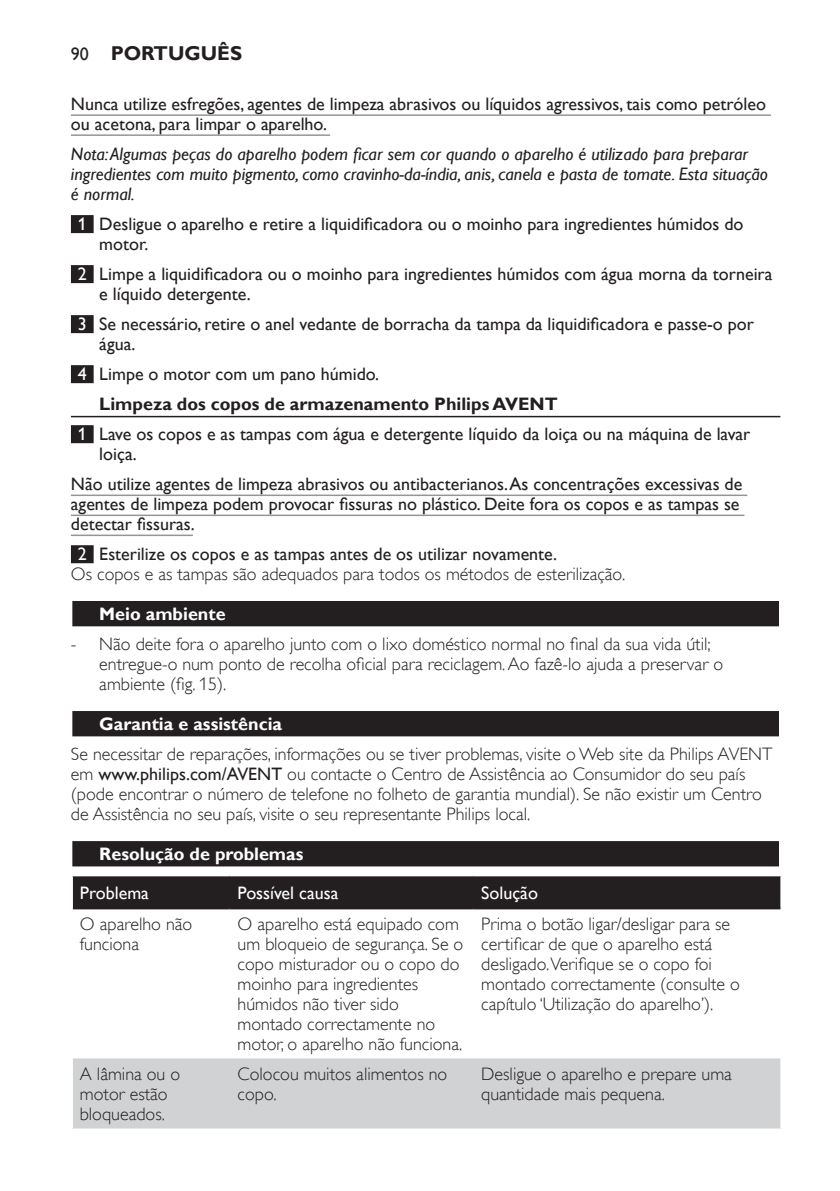
<style>
.page{position:relative;width:840px;height:1191px;background:#fff}
.page>*{position:absolute;margin:0;border:0;box-sizing:border-box;transform-origin:0 0}
.t1{font:700 20px "Gill Sans Alt One WGL";color:#231f20}
.t2{font:18px/20px "Gill Sans Alt One WGL Light";color:#231f20}
.t3{font:18px/20px "Gill Sans Alt One WGL";color:#231f20}
.t4{font:italic 18px/20px "Gill Sans Alt One WGL";color:#231f20}
.t5{font:700 18px "Gill Sans Alt One WGL";color:#fff}
.t6{font:700 18px "Gill Sans Alt One WGL";color:#231f20}
.t7{font:18px "Gill Sans Alt One WGL";color:#fff}
.s1{font-weight:400;font-size:18px}
.s2{color:#fff}
.s3{font-family:"Gill Sans Alt One WGL"}
</style>
<div class="page">
<hr style="left:71px;top:114px;width:699px;height:2px;background:#939598">
<hr style="left:71px;top:134px;width:259px;height:2px;background:#939598">
<div style="left:71px;top:215px;width:23px;height:18px;background:#231f20"></div>
<div style="left:71px;top:265px;width:23px;height:18px;background:#231f20"></div>
<div style="left:71px;top:315px;width:23px;height:18px;background:#231f20"></div>
<div style="left:71px;top:365px;width:23px;height:18px;background:#231f20"></div>
<hr style="left:71px;top:416px;width:709px;height:1px;background:#231f20">
<div style="left:71px;top:425px;width:23px;height:18px;background:#231f20"></div>
<hr style="left:71px;top:494px;width:675px;height:2px;background:#939598">
<hr style="left:71px;top:514px;width:673px;height:2px;background:#939598">
<hr style="left:71px;top:534px;width:122px;height:2px;background:#939598">
<div style="left:71px;top:545px;width:23px;height:18px;background:#231f20"></div>
<div style="left:71px;top:600px;width:709px;height:28px;background:#b2b0b1"></div>
<div style="left:72px;top:601px;width:706px;height:25px;background:#231f20"></div>
<div style="left:71px;top:710px;width:709px;height:28px;background:#a8a7a7"></div>
<div style="left:72px;top:711px;width:706px;height:25px;background:#231f20"></div>
<div style="left:71px;top:840px;width:709px;height:28px;background:#9a9999"></div>
<div style="left:72px;top:841px;width:706px;height:25px;background:#231f20"></div>
<div style="left:73px;top:876px;width:707px;height:31px;background:#231f20"></div>
<div style="left:73px;top:1058px;width:707px;height:70px;background:#d1d2d4"></div>
<hr style="left:73px;top:907px;width:156px;height:2px;background:#231f20">
<hr style="left:229px;top:907px;width:244px;height:2px;background:#231f20">
<hr style="left:473px;top:907px;width:307px;height:2px;background:#231f20">
<p class="t1" style="left:71px;top:40px;width:172px"><span class="s1">90</span> portuguêS</p>
<p class="t3" style="left:71px;top:94px;width:696px">Nunca utilize esfregões, agentes de limpeza abrasivos ou líquidos agressivos, tais como petróleo ou acetona, para limpar o aparelho.</p>
<p class="t4" style="left:71px;top:144px;width:698px">Nota: Algumas peças do aparelho podem ficar sem cor quando o aparelho é utilizado para preparar ingredientes com muito pigmento, como cravinho-da-índia, anis, canela e pasta de tomate. Esta situação é normal.</p>
<p class="t3" style="left:99px;top:214px;width:645px;text-indent:-22px"><span class="s2">1</span> Desligue o aparelho e retire a liquidificadora ou o moinho para ingredientes húmidos do motor.</p>
<p class="t3" style="left:99px;top:264px;width:674px;text-indent:-22px"><span class="s2">2</span> Limpe a liquidificadora ou o moinho para ingredientes húmidos com água morna da torneira e líquido detergente.</p>
<p class="t3" style="left:99px;top:314px;width:655px;text-indent:-22px"><span class="s2">3</span> Se necessário, retire o anel vedante de borracha da tampa da liquidificadora e passe-o por água.</p>
<p class="t3" style="left:78px;top:364px;width:303px"><span class="s2">4</span> Limpe o motor com um pano húmido.</p>
<p class="t6" style="left:99px;top:392px;width:459px">limpeza dos copos de armazenamento philips avEnt</p>
<p class="t3" style="left:78px;top:424px;width:673px"><span class="s2">1</span> Lave os copos e as tampas com água e detergente líquido da loiça ou na máquina de lavar</p>
<p class="t3" style="left:71px;top:439px;width:672px;line-height:30px;text-indent:28px">loiça.<br>Não utilize agentes de limpeza abrasivos ou antibacterianos. As concentrações excessivas de</p>
<p class="t3" style="left:71px;top:494px;width:669px">agentes de limpeza podem provocar fissuras no plástico. Deite fora os copos e as tampas se detectar fissuras.</p>
<p class="t3" style="left:78px;top:544px;width:480px"><span class="s2">2</span> Esterilize os copos e as tampas antes de os utilizar novamente.</p>
<p class="t2" style="left:71px;top:564px;width:555px">Os copos e as tampas são adequados para todos os métodos de esterilização.</p>
<p class="t5" style="left:99px;top:602px;width:128px">meio ambiente</p>
<p class="t2" style="left:99px;top:634px;width:625px;text-indent:-28px">- Não deite fora o aparelho junto com o lixo doméstico normal no final da sua vida útil; entregue-o num ponto de recolha oficial para reciclagem. Ao fazê-lo ajuda a preservar o ambiente (fig. 15).</p>
<p class="t5" style="left:99px;top:712px;width:184px">garantia e assistência</p>
<p class="t2" style="left:71px;top:744px;width:702px">Se necessitar de reparações, informações ou se tiver problemas, visite o Web site da Philips AVENT em <span class="s3">www.philips.com/AVENT</span> ou contacte o Centro de Assistência ao Consumidor do seu país (pode encontrar o número de telefone no folheto de garantia mundial). Se não existir um Centro de Assistência no seu país, visite o seu representante Philips local.</p>
<p class="t5" style="left:99px;top:842px;width:205px">resolução de problemas</p>
<p class="t7" style="left:80px;top:881px;width:70px">Problema</p>
<p class="t7" style="left:237px;top:881px;width:102px">Possível causa</p>
<p class="t7" style="left:481px;top:881px;width:58px">Solução</p>
<p class="t2" style="left:80px;top:914px;width:114px">O aparelho não funciona</p>
<p class="t2" style="left:237px;top:914px;width:227px">O aparelho está equipado com um bloqueio de segurança. Se o copo misturador ou o copo do moinho para ingredientes húmidos não tiver sido montado correctamente no motor, o aparelho não funciona.</p>
<p class="t2" style="left:481px;top:914px;width:260px">Prima o botão ligar/desligar para se certificar de que o aparelho está desligado.Verifique se o copo foi montado correctamente (consulte o capítulo ‘Utilização do aparelho’).</p>
<p class="t2" style="left:80px;top:1064px;width:102px">A lâmina ou o motor estão bloqueados.</p>
<p class="t2" style="left:237px;top:1064px;width:211px">Colocou muitos alimentos no copo.</p>
<p class="t2" style="left:481px;top:1064px;width:252px">Desligue o aparelho e prepare uma quantidade mais pequena.</p>
</div>
